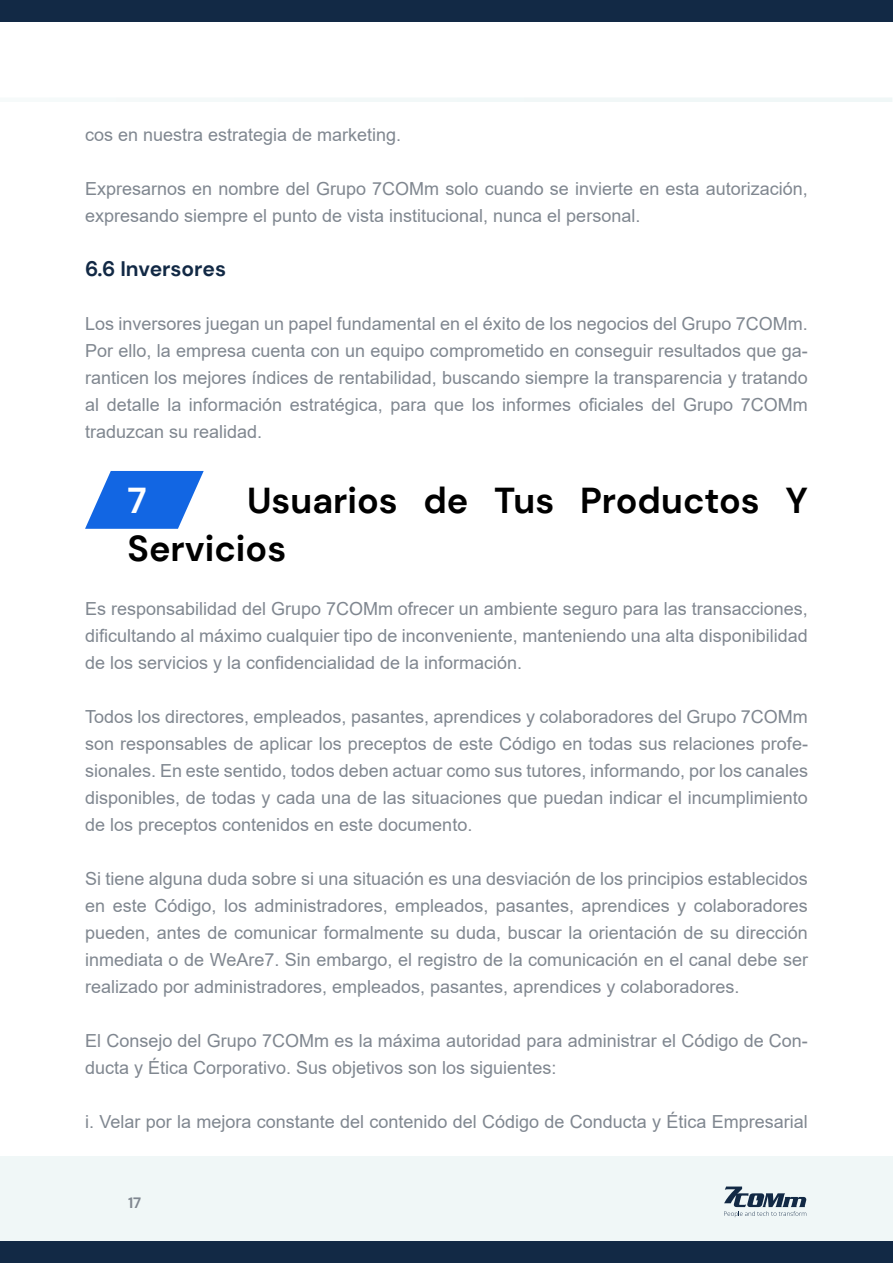
<style>
.page{position:relative;width:893px;height:1263px;background:#fff}
.page>*{position:absolute;margin:0;border:0;box-sizing:border-box;transform-origin:0 0}
.t1{font:700 36px/48px "DM Sans";color:#000}
.t2{font:700 36px "DM Sans";color:#fff}
.t3{font:700 21px "DM Sans";color:#122945}
.t4{font:18px/27px "Arial";color:#808790;text-align:justify}
.t5{font:700 15px "DM Sans";color:#808790}
</style>
<div class="page">
<svg style="left:85px;top:471px;width:119px;height:58px"></svg>
<div style="left:0;top:1157px;width:893px;height:106px;background:#f0f7f7"></div>
<svg style="left:724px;top:1186px;width:82px;height:31px"></svg>
<div style="left:0;top:1242px;width:893px;height:21px;background:#122945"></div>
<div style="left:0;top:97px;width:892px;height:5px;background:#f2f8f8"></div>
<div style="left:0;top:0;width:893px;height:21px;background:#122945"></div>
<p class="t4" style="left:85px;top:121px;width:318px">cos en nuestra estrategia de marketing.</p>
<p class="t4" style="left:85px;top:175px;width:724px">Expresarnos en nombre del Grupo 7COMm solo cuando se invierte en esta autorización, expresando siempre el punto de vista institucional, nunca el personal.</p>
<p class="t3" style="left:85px;top:255px;width:142px">6.6 Inversores</p>
<p class="t4" style="left:85px;top:310px;width:724px">Los inversores juegan un papel fundamental en el éxito de los negocios del Grupo 7COMm.<br>Por ello, la empresa cuenta con un equipo comprometido en conseguir resultados que ga&shy;ranticen los mejores índices de rentabilidad, buscando siempre la transparencia y tratando al detalle la información estratégica, para que los informes oficiales del Grupo 7COMm traduzcan su realidad.</p>
<h1 class="t1" style="left:128px;top:476px;width:682px;text-indent:119px">Usuarios de Tus Productos Y<br>Servicios</h1>
<h1 class="t2" style="left:128px;top:478px;width:21px">7</h1>
<p class="t4" style="left:85px;top:595px;width:724px">Es responsabilidad del Grupo 7COMm ofrecer un ambiente seguro para las transacciones, dificultando al máximo cualquier tipo de inconveniente, manteniendo una alta disponibilidad de los servicios y la confidencialidad de la información.</p>
<p class="t4" style="left:85px;top:703px;width:724px">Todos los directores, empleados, pasantes, aprendices y colaboradores del Grupo 7COMm son responsables de aplicar los preceptos de este Código en todas sus relaciones profe&shy;sionales. En este sentido, todos deben actuar como sus tutores, informando, por los canales disponibles, de todas y cada una de las situaciones que puedan indicar el incumplimiento de los preceptos contenidos en este documento.</p>
<p class="t4" style="left:85px;top:865px;width:724px">Si tiene alguna duda sobre si una situación es una desviación de los principios establecidos en este Código, los administradores, empleados, pasantes, aprendices y colaboradores pueden, antes de comunicar formalmente su duda, buscar la orientación de su dirección inmediata o de WeAre7. Sin embargo, el registro de la comunicación en el canal debe ser realizado por administradores, empleados, pasantes, aprendices y colaboradores.</p>
<p class="t4" style="left:85px;top:1027px;width:724px">El Consejo del Grupo 7COMm es la máxima autoridad para administrar el Código de Con&shy;ducta y Ética Corporativo. Sus objetivos son los siguientes:</p>
<p class="t4" style="left:85px;top:1108px;width:724px">i. Velar por la mejora constante del contenido del Código de Conducta y Ética Empresarial</p>
<p class="t5" style="left:128px;top:1194px;width:15px">17</p>
</div>
